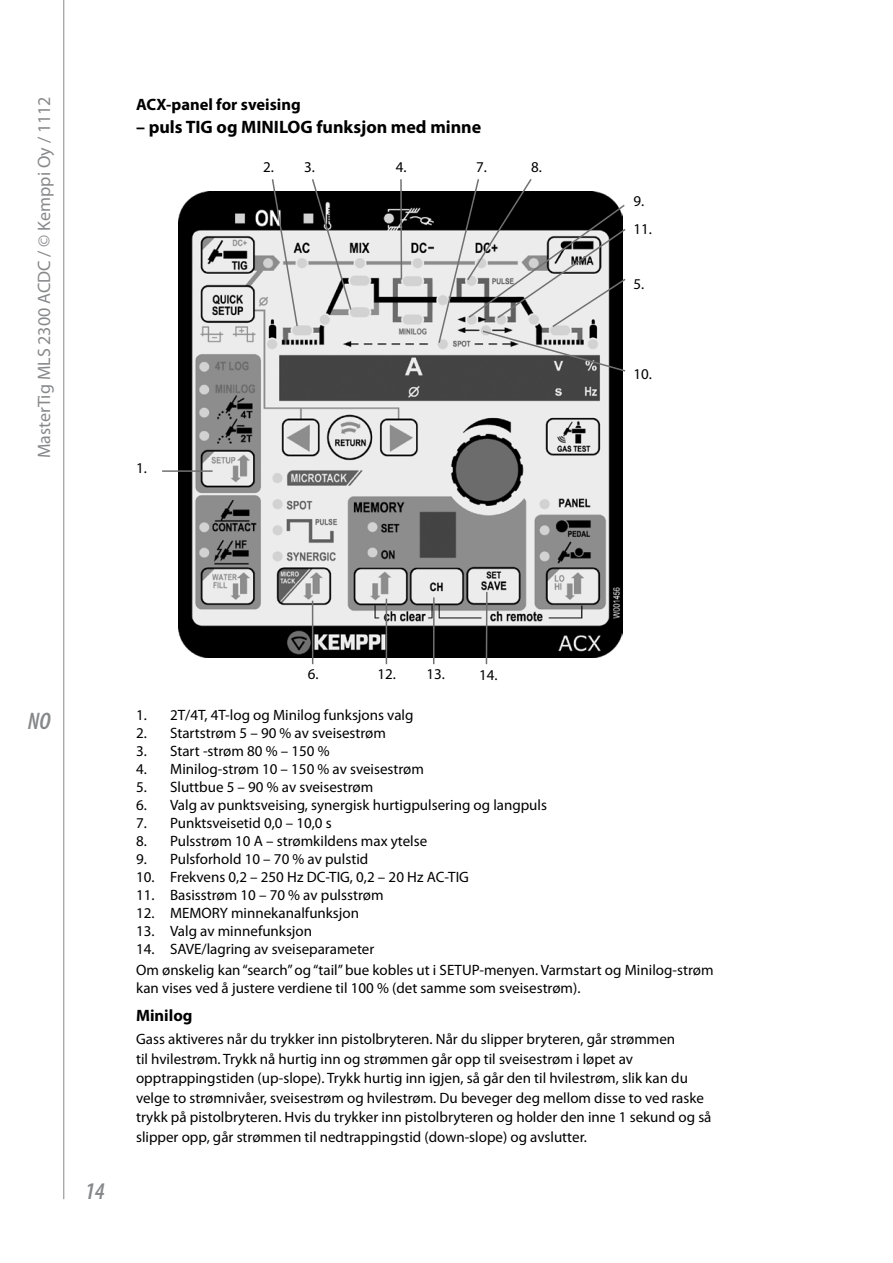
<style>
.page{position:relative;width:893px;height:1263px;background:#fff}
.page>*{position:absolute;margin:0;border:0;box-sizing:border-box;transform-origin:0 0}
.t1{font:italic 600 condensed 24px "Myriad Pro";color:#87888a}
.t2{font:18px "Myriad Pro";color:#87888a}
.t3{font:700 18px "Myriad Pro";color:#000}
.t4{font:700 16.5px "Myriad Pro";color:#000}
.t5{font:15px/19.5px "Myriad Pro";color:#000}
</style>
<div class="page">
<img style="left:179px;top:191px;width:443px;height:467px">
<svg style="left:271px;top:179px;width:28px;height:149px;background:#aaa"></svg>
<svg style="left:311px;top:179px;width:42px;height:132px;background:#9e9e9e"></svg>
<hr style="left:400px;top:179px;width:2px;height:100px;background:#707172">
<svg style="left:437px;top:179px;width:189px;height:194px;background:#949595"></svg>
<hr style="left:486px;top:592px;width:2px;height:72px;background:#707172">
<hr style="left:433px;top:597px;width:2px;height:67px;background:#707172">
<hr style="left:386px;top:599px;width:1px;height:65px;background:#707172">
<hr style="left:312px;top:601px;width:1px;height:63px;background:#707172">
<hr style="left:162px;top:470px;width:51px;height:2px;background:#707172">
<hr style="left:63px;top:0;width:1px;height:1199px;background:#87888a">
<p class="t2" style="left:33px;top:458px;width:363px;rotate:-90deg">MasterTig MLS 2300 ACDC / © Kemppi Oy / 1112</p>
<p class="t4" style="left:136px;top:94px;width:166px">ACX-panel for sveising</p>
<p class="t3" style="left:136px;top:115px;width:131px">– puls TIG og MINILOG</p>
<p class="t3" style="left:316px;top:115px;width:166px">funksjon med minne</p>
<p class="t5" style="left:263px;top:157px;width:12px">2.</p>
<p class="t5" style="left:304px;top:157px;width:12px">3.</p>
<p class="t5" style="left:396px;top:157px;width:12px">4.</p>
<p class="t5" style="left:476px;top:157px;width:12px">7.</p>
<p class="t5" style="left:531px;top:157px;width:12px">8.</p>
<p class="t5" style="left:136px;top:458px;width:12px">1.</p>
<p class="t5" style="left:634px;top:186px;width:20px;line-height:29px">9.<br>11.</p>
<p class="t5" style="left:634px;top:274px;width:12px">5.</p>
<p class="t5" style="left:634px;top:364px;width:20px">10.</p>
<h1 class="t1" style="left:28px;top:706px;width:24px">NO</h1>
<h1 class="t1" style="left:85px;top:1176px;width:21px">14</h1>
<p class="t5" style="left:308px;top:664px;width:12px">6.</p>
<p class="t5" style="left:377px;top:664px;width:69px">12. 13.</p>
<p class="t5" style="left:479px;top:665px;width:20px">14.</p>
<p class="t5" style="left:136px;top:705px;width:279px">1. 2T/4T, 4T-log og Minilog funksjons valg</p>
<p class="t5" style="left:136px;top:723px;width:251px">2. Startstrøm 5 – 90 % av sveisestrøm</p>
<p class="t5" style="left:136px;top:741px;width:195px">3. Start -strøm 80 % – 150 %</p>
<p class="t5" style="left:136px;top:759px;width:289px">4. Minilog-strøm 10 – 150 % av sveisestrøm</p>
<p class="t5" style="left:136px;top:777px;width:239px">5. Sluttbue 5 – 90 % av sveisestrøm</p>
<p class="t5" style="left:136px;top:795px;width:412px">6. Valg av punktsveising, synergisk hurtigpulsering og langpuls</p>
<p class="t5" style="left:136px;top:813px;width:197px">7. Punktsveisetid 0,0 – 10,0 s</p>
<p class="t5" style="left:136px;top:831px;width:293px">8. Pulsstrøm 10 A – strømkildens max ytelse</p>
<p class="t5" style="left:136px;top:849px;width:234px">9. Pulsforhold 10 – 70 % av pulstid</p>
<p class="t5" style="left:136px;top:867px;width:334px">10. Frekvens 0,2 – 250 Hz DC-TIG, 0,2 – 20 Hz AC-TIG</p>
<p class="t5" style="left:136px;top:885px;width:249px">11. Basisstrøm 10 – 70 % av pulsstrøm</p>
<p class="t5" style="left:136px;top:903px;width:225px">12. MEMORY minnekanalfunksjon</p>
<p class="t5" style="left:136px;top:921px;width:178px">13. Valg av minnefunksjon</p>
<p class="t5" style="left:136px;top:938px;width:579px;line-height:21.1px">14. SAVE/lagring av sveiseparameter<br>Om ønskelig kan “search” og “tail” bue kobles ut i SETUP-menyen. Varmstart og Minilog-strøm</p>
<p class="t5" style="left:136px;top:978px;width:446px">kan vises ved å justere verdiene til 100 % (det samme som sveisestrøm).</p>
<p class="t4" style="left:136px;top:1005px;width:58px">Minilog</p>
<p class="t5" style="left:136px;top:1029px;width:577px">Gass aktiveres når du trykker inn pistolbryteren. Når du slipper bryteren, går strømmen<br>til hvilestrøm. Trykk nå hurtig inn og strømmen går opp til sveisestrøm i løpet av opptrappingstiden (up-slope). Trykk hurtig inn igjen, så går den til hvilestrøm, slik kan du velge to strømnivåer, sveisestrøm og hvilestrøm. Du beveger deg mellom disse to ved raske trykk på pistolbryteren. Hvis du trykker inn pistolbryteren og holder den inne 1 sekund og så slipper opp, går strømmen til nedtrappingstid (down-slope) og avslutter.</p>
</div>
